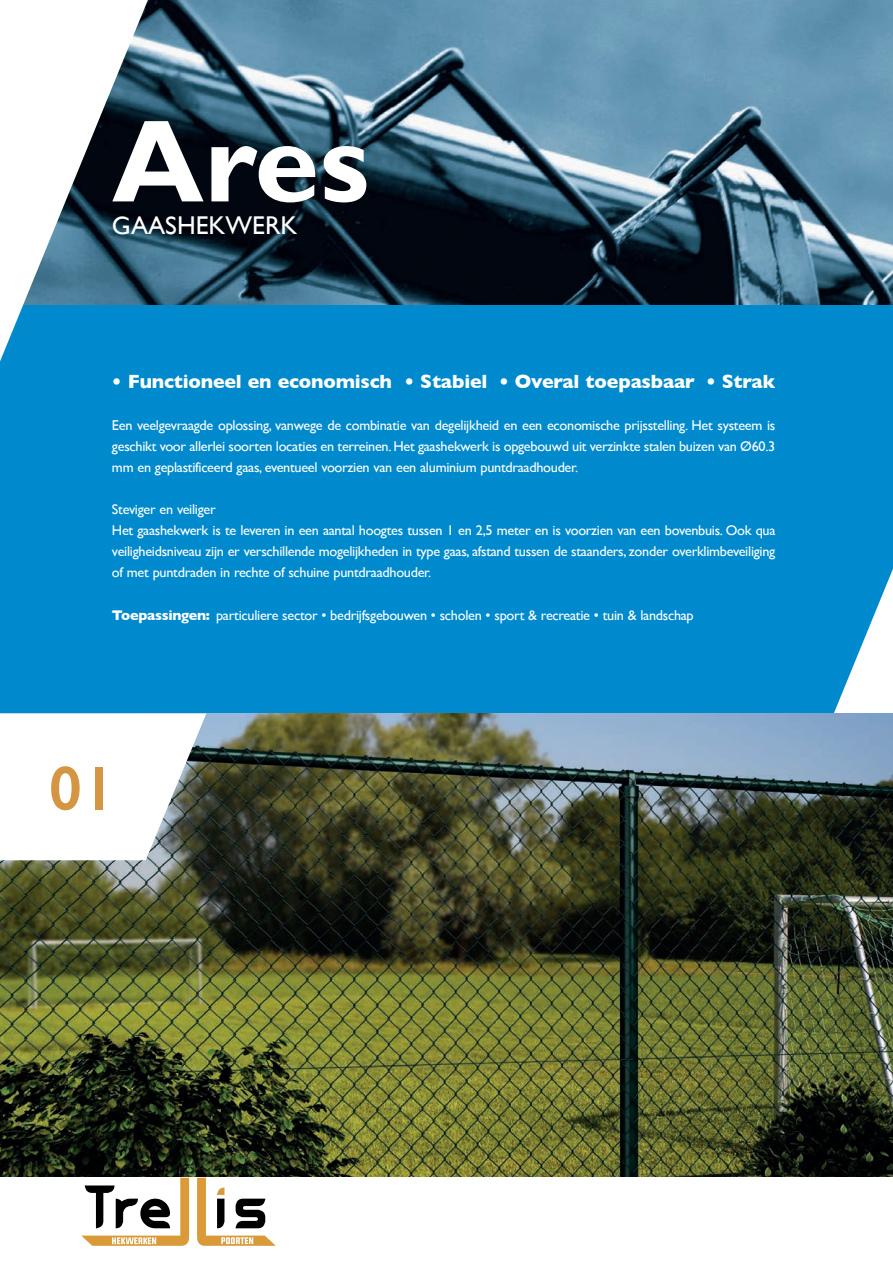
<style>
.page{position:relative;width:893px;height:1263px;background:#fff}
.page>*{position:absolute;margin:0;border:0;box-sizing:border-box;transform-origin:0 0}
.t1{font:700 117.75px "Gill Sans";color:#fff}
.t2{font:600 63px "Gill Sans";color:#d49642}
.t3{font:25.65px "Gill Sans";color:#fff}
.t4{font:700 19.5px "Gill Sans";letter-spacing:-.01em;color:#fff}
.t5{font:14.25px/21px "Gill Sans";letter-spacing:-.02em;color:#fff;text-align:justify}
.s1{font-weight:700}
</style>
<div class="page">
<div style="left:0;top:304px;width:893px;height:409px;background:#008ace"></div>
<img style="left:148px;top:0;width:745px;height:304px">
<img style="left:0;top:713px;width:893px;height:465px">
<svg style="left:0;top:0;width:148px;height:361px"></svg>
<svg style="left:0;top:713px;width:206px;height:147px"></svg>
<svg style="left:81px;top:1178px;width:108px;height:68px"></svg>
<svg style="left:197px;top:1178px;width:79px;height:68px"></svg>
<p class="t1" style="left:112px;top:91px;width:259px">Ares</p>
<p class="t3" style="left:112px;top:210px;width:187px">GAASHEKWERK</p>
<p class="t4" style="left:112px;top:366px;width:665px">• Functioneel en economisch • Stabiel • Overal toepasbaar • Strak</p>
<p class="t5" style="left:112px;top:414px;width:665px">Een veelgevraagde oplossing, vanwege de combinatie van degelijkheid en een economische prijsstelling. Het systeem is geschikt voor allerlei soorten locaties en terreinen. Het gaashekwerk is opgebouwd uit verzinkte stalen buizen van Ø60.3 mm en geplastificeerd gaas, eventueel voorzien van een aluminium puntdraadhouder.</p>
<p class="t5" style="left:112px;top:498px;width:665px;text-align:left">Steviger en veiliger<br>Het gaashekwerk is te leveren in een aantal hoogtes tussen 1 en 2,5 meter en is voorzien van een bovenbuis. Ook qua veiligheidsniveau zijn er verschillende mogelijkheden in type gaas, afstand tussen de staanders, zonder overklimbeveiliging of met puntdraden in rechte of schuine puntdraadhouder.</p>
<p class="t5" style="left:112px;top:605px;width:583px"><span class="s1">Toepassingen:</span> particuliere sector • bedrijfsgebouwen • scholen • sport &amp; recreatie • tuin &amp; landschap</p>
<p class="t2" style="left:49px;top:750px;width:68px">01</p>
</div>
